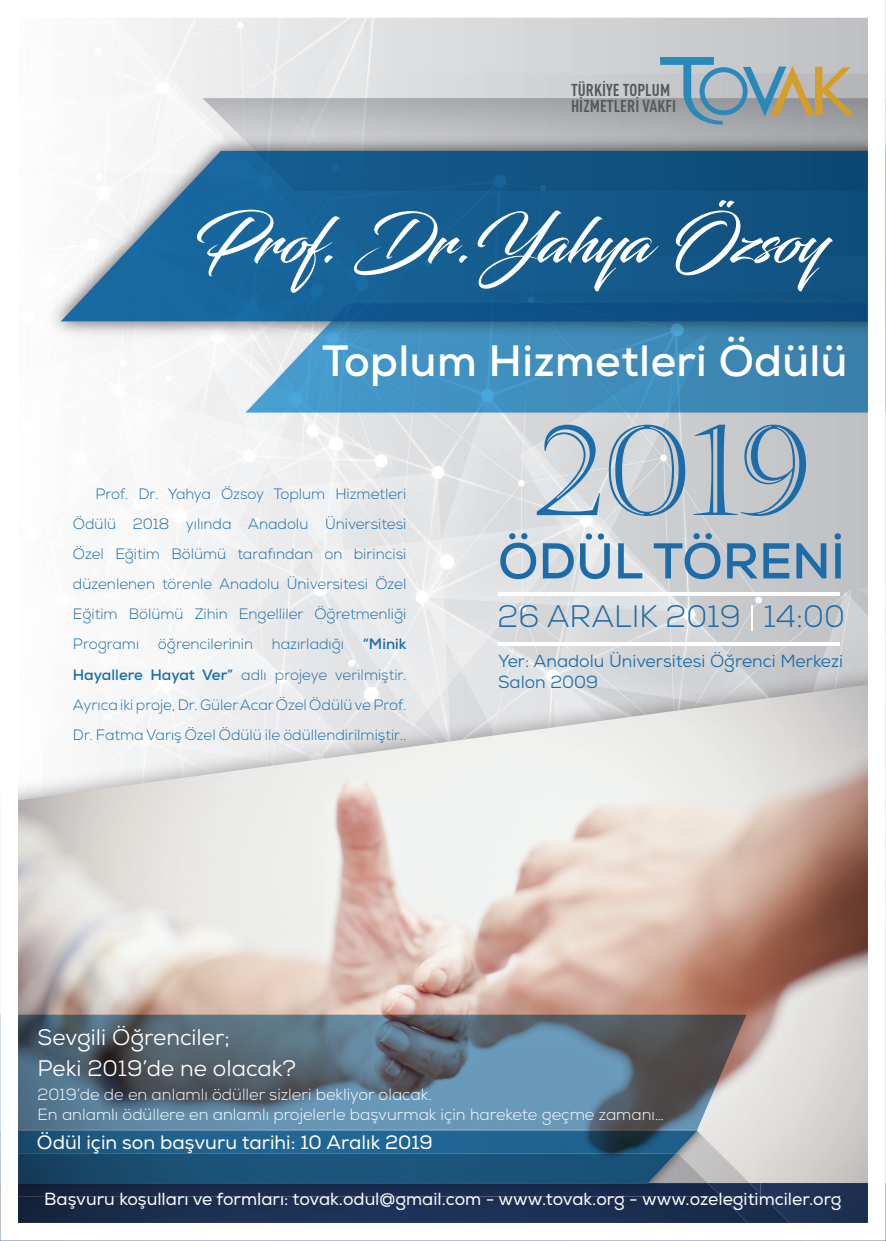
<style>
.page{position:relative;width:886px;height:1241px;background:#fff}
.page>*{position:absolute;margin:0;border:0;box-sizing:border-box;transform-origin:0 0}
.t1{font:125px "Castellar";color:#1b6ca8}
.t2{font:62.5px "Blacksword";color:#fff}
.t3{font:700 50.19px "Nexa";color:#1b6ca8}
.t4{font:700 43.75px "Nexa";letter-spacing:.01em;color:#fff}
.t5{font:300 31px "Nexa";color:#1b6ca8}
.t6{font:22.5px/31.5px "Nexa";color:#fff}
.t7{font:19.38px "Nexa";color:#fff}
.t8{font:17.5px "Nexa";color:#fff}
.t9{font:17.5px/21px "Nexa";color:#1b6ca8}
.t10{font:17px/16.2px "DIN Condensed Bold Alternate";letter-spacing:.005em;color:#57585a}
.t11{font:300 16.25px/19.5px "Nexa";color:#fff}
.t12{font:300 15px/30.1px "Nexa";color:#1b6ca8;text-align:justify}
.s1{font-weight:700}
</style>
<div class="page">
<img style="left:52px;top:19px;width:815px;height:646px">
<div style="left:0;top:665px;width:886px;height:575px;background:#231f20;opacity:.3"></div>
<img style="left:19px;top:683px;width:848px;height:499px">
<img style="left:707px;top:1130px;width:42px;height:52px">
<svg style="left:19px;top:1014px;width:727px;height:166px;background:#607686"></svg>
<img style="left:19px;top:1130px;width:678px;height:23px">
<img style="left:676px;top:1153px;width:31px;height:29px">
<img style="left:19px;top:1153px;width:657px;height:29px">
<svg style="left:760px;top:1182px;width:107px;height:39px;background:#253757"></svg>
<img style="left:751px;top:1193px;width:58px;height:28px">
<img style="left:721px;top:1182px;width:39px;height:14px">
<img style="left:19px;top:1196px;width:732px;height:25px">
<img style="left:19px;top:1182px;width:702px;height:14px">
<img style="left:19px;top:1182px;width:629px;height:1px">
<svg style="left:498px;top:591px;width:342px;height:4px"></svg>
<hr style="left:498px;top:642px;width:342px;height:4px;background:#fff">
<svg style="left:751px;top:605px;width:1px;height:26px"></svg>
<svg style="left:660px;top:57px;width:194px;height:70px;background:#9faaa8"></svg>
<p class="t10" style="left:571px;top:81px;width:107px">TÜRKİYE TOPLUM<br>HİZMETLERİ VAKFI</p>
<h2 class="t2" style="left:194px;top:204px;width:633px">Prof. Dr.Yahya Özsoy</h2>
<h3 class="t4" style="left:322px;top:333px;width:527px">Toplum Hizmetleri Ödülü</h3>
<p class="t12" style="left:73px;top:478px;width:335px;text-indent:22px">Prof. Dr. Yahya Özsoy Toplum Hizmetleri Ödülü 2018 yılında Anadolu Üniversitesi Özel Eğitim Bölümü tarafından on birincisi düzenlenen törenle Anadolu Üniversitesi Özel Eğitim Bölümü Zihin Engelliler Öğretmenliği Programı</p>
<p class="t12" style="left:73px;top:629px;width:335px;text-indent:290px"><span class="s1">“Minik Hayallere Hayat Ver”</span> adlı projeye verilmiştir.<br>Ayrıca iki proje, Dr. Güler Acar Özel Ödülü ve Prof.<br>Dr. Fatma Varış Özel Ödülü ile ödüllendirilmiştir..</p>
<p class="t12" style="left:158px;top:629px;width:97px">öğrencilerinin</p>
<p class="t12" style="left:272px;top:629px;width:74px">hazırladığı</p>
<h1 class="t1" style="left:534px;top:400px;width:277px">2019</h1>
<h3 class="t3" style="left:498px;top:528px;width:349px">ÖDÜL TÖRENİ</h3>
<h3 class="t5" style="left:497px;top:598px;width:245px">26 ARALIK 2019</h3>
<p class="t9" style="left:498px;top:650px;width:347px">Yer: Anadolu Üniversitesi Öğrenci Merkezi<br>Salon 2009</p>
<h3 class="t5" style="left:763px;top:598px;width:83px">14:00</h3>
<h3 class="t6" style="left:38px;top:1020px;width:260px">Sevgili Öğrenciler;<br>Peki 2019’de ne olacak?</h3>
<p class="t11" style="left:38px;top:1084px;width:628px">2019’de de en anlamlı ödüller sizleri bekliyor olacak.<br>En anlamlı ödüllere en anlamlı projelerle başvurmak için harekete geçme zamanı…</p>
<p class="t7" style="left:37px;top:1130px;width:397px">Ödül için son başvuru tarihi: 10 Aralık 2019</p>
<p class="t8" style="left:44px;top:1188px;width:799px">Başvuru koşulları ve formları: tovak.odul@gmail.com - www.tovak.org - www.ozelegitimciler.org</p>
</div>
